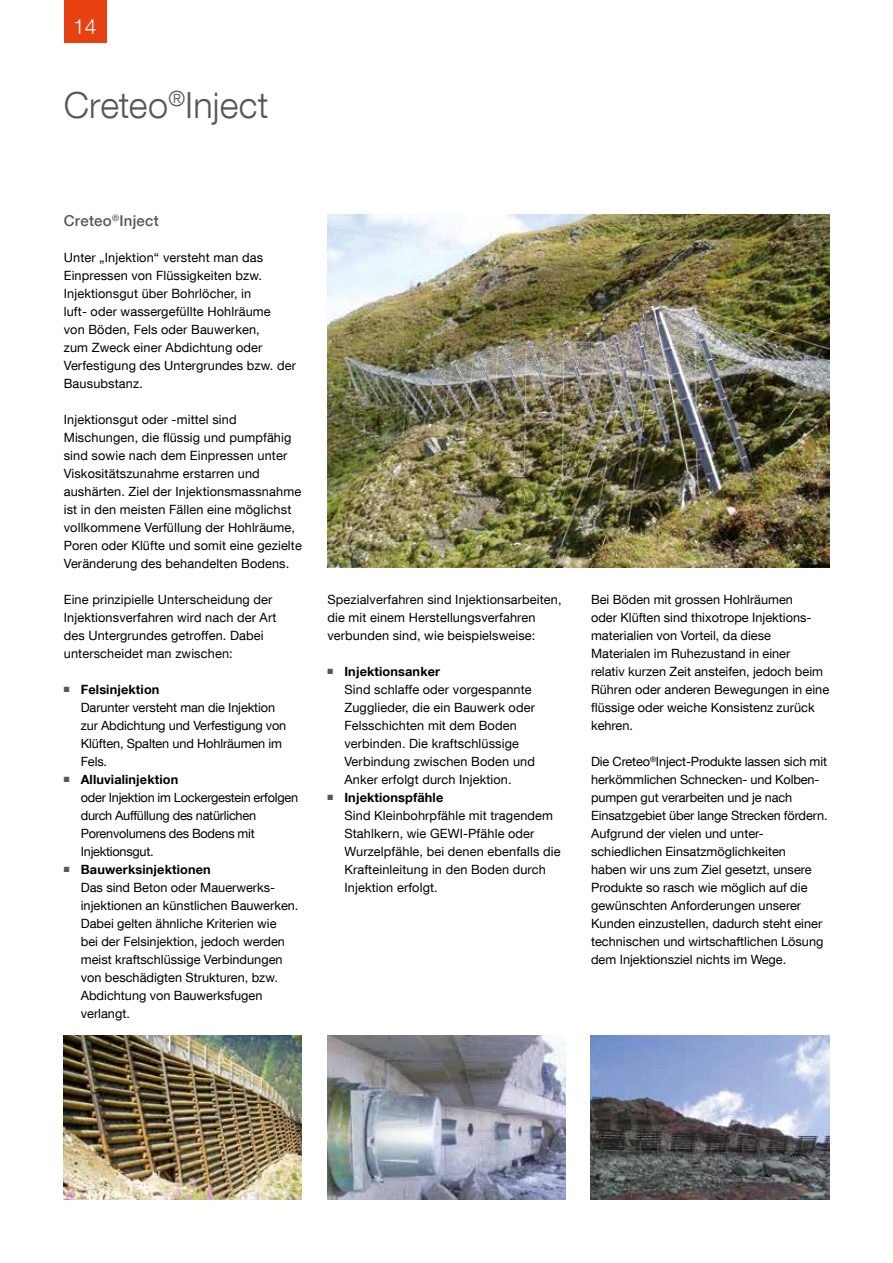
<style>
.page{position:relative;width:893px;height:1263px;background:#fff}
.page>*{position:absolute;margin:0;border:0;box-sizing:border-box;transform-origin:0 0}
.t1{font:300 36px "Helvetica Neue LT Com";letter-spacing:.005em;color:#575756}
.t2{font:300 21px "Helvetica Neue LT Com";color:#fff}
.t3{font:500 15px "Helvetica Neue LT Com";letter-spacing:.02em;color:#575756}
.t4{font:12.75px/18px "Helvetica Neue LT Com";color:#000}
.t5{font:12.75px/18px "Helvetica Neue LT Com";letter-spacing:-.02em;color:#000}
.s1{color:#575756}
.s2{font-weight:700}
</style>
<div class="page">
<div style="left:64px;top:0;width:42px;height:43px;background:#e74011"></div>
<img style="left:64px;top:1036px;width:238px;height:163px">
<img style="left:327px;top:1036px;width:239px;height:163px">
<img style="left:591px;top:1036px;width:238px;height:163px">
<img style="left:327px;top:215px;width:502px;height:353px">
<h2 class="t2" style="left:73px;top:13px;width:25px">14</h2>
<h1 class="t1" style="left:64px;top:83px;width:206px">Creteo<sup>®</sup>Inject</h1>
<p class="t3" style="left:64px;top:211px;width:97px">Creteo<sup>®</sup>Inject</p>
<p class="t4" style="left:64px;top:248px;width:234px">Unter „Injektion“ versteht man das<br>Einpressen von Flüssigkeiten bzw.<br>Injektionsgut über Bohrlöcher, in<br>luft- oder wassergefüllte Hohlräume<br>von Böden, Fels oder Bauwerken,<br>zum Zweck einer Abdichtung oder<br>Verfestigung des Untergrundes bzw. der<br>Bausubstanz.</p>
<p class="t4" style="left:64px;top:410px;width:240px">Injektionsgut oder -mittel sind Mischungen, die flüssig und pumpfähig sind sowie nach dem Einpressen unter Viskositätszunahme erstarren und aushärten. Ziel der Injektionsmassnahme ist in den meisten Fällen eine möglichst vollkommene Verfüllung der Hohlräume, Poren oder Klüfte und somit eine gezielte Veränderung des behandelten Bodens.</p>
<p class="t4" style="left:64px;top:590px;width:214px">Eine prinzipielle Unterscheidung der Injektionsverfahren wird nach der Art des Untergrundes getroffen. Dabei unterscheidet man zwischen:</p>
<p class="t4" style="left:81px;top:680px;width:207px;text-indent:-17px"><span class="s1">■</span> <span class="s2">Felsinjektion<br></span>Darunter versteht man die Injektion zur Abdichtung und Verfestigung von<br>Klüften, Spalten und Hohlräumen im<br>Fels.</p>
<p class="t5" style="left:81px;top:770px;width:219px;text-indent:-17px"><span class="s1">■</span> <span class="s2">Alluvialinjektion<br></span>oder Injektion im Lockergestein erfolgen durch Auffüllung des natürlichen<br>Porenvolumens des Bodens mit<br>Injektionsgut.</p>
<p class="t4" style="left:81px;top:860px;width:219px;text-indent:-17px"><span class="s1">■</span> <span class="s2">Bauwerksinjektionen<br></span>Das sind Beton oder Mauerwerks&shy;injektionen an künstlichen Bauwerken.<br>Dabei gelten ähnliche Kriterien wie<br>bei der Felsinjektion, jedoch werden meist kraftschlüssige Verbindungen von beschädigten Strukturen, bzw.<br>Abdichtung von Bauwerksfugen verlangt.</p>
<p class="t4" style="left:327px;top:590px;width:236px">Spezialverfahren sind Injektionsarbeiten, die mit einem Herstellungsverfahren verbunden sind, wie beispielsweise:</p>
<p class="t4" style="left:344px;top:662px;width:192px;text-indent:-17px"><span class="s1">■</span> <span class="s2">Injektionsanker<br></span>Sind schlaffe oder vorgespannte<br>Zugglieder, die ein Bauwerk oder<br>Felsschichten mit dem Boden verbinden. Die kraftschlüssige<br>Verbindung zwischen Boden und<br>Anker erfolgt durch Injektion.</p>
<p class="t4" style="left:344px;top:788px;width:218px;text-indent:-17px"><span class="s1">■</span> <span class="s2">Injektionspfähle<br></span>Sind Kleinbohrpfähle mit tragendem<br>Stahlkern, wie GEWI-Pfähle oder<br>Wurzelpfähle, bei denen ebenfalls die<br>Krafteinleitung in den Boden durch<br>Injektion erfolgt.</p>
<p class="t4" style="left:591px;top:590px;width:240px">Bei Böden mit grossen Hohlräumen<br>oder Klüften sind thixotrope Injektions&shy;materialien von Vorteil, da diese Materialen im Ruhezustand in einer<br>relativ kurzen Zeit ansteifen, jedoch beim Rühren oder anderen Bewegungen in eine flüssige oder weiche Konsistenz zurück kehren.</p>
<p class="t4" style="left:591px;top:752px;width:238px">Die Creteo<sup>®</sup>Inject-Produkte lassen sich mit herkömmlichen Schnecken- und Kolben&shy;pumpen gut verarbeiten und je nach Einsatzgebiet über lange Strecken fördern.<br>Aufgrund der vielen und unter&shy;schiedlichen Einsatzmöglichkeiten<br>haben wir uns zum Ziel gesetzt, unsere Produkte so rasch wie möglich auf die gewünschten Anforderungen unserer Kunden einzustellen, dadurch steht einer technischen und wirtschaftlichen Lösung dem Injektionsziel nichts im Wege.</p>
</div>
